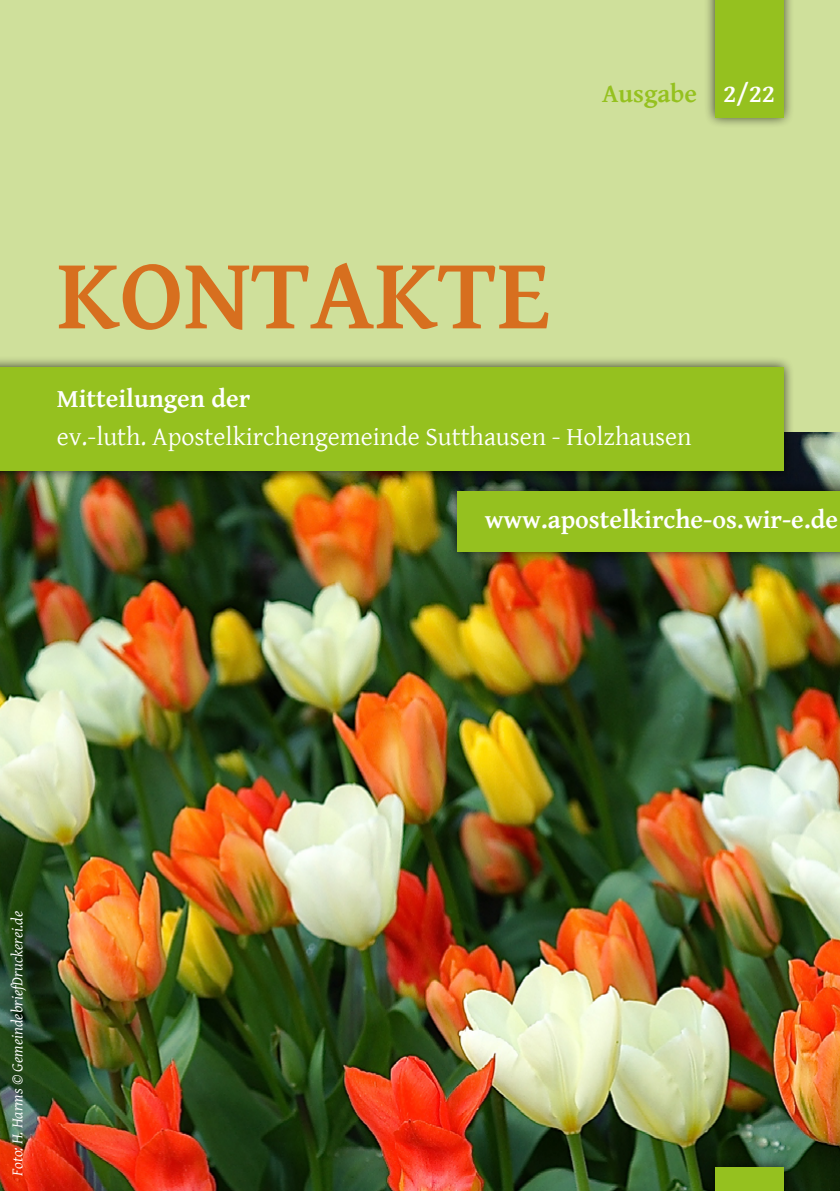
<style>
.page{position:relative;width:840px;height:1191px;background:#fff}
.page>*{position:absolute;margin:0;border:0;box-sizing:border-box;transform-origin:0 0}
.t1{font:700 102px "Gentium Basic";color:#d76f1f}
.t2{font:26px "Gentium Basic";color:#fff}
.t3{font:700 26px "Gentium Basic";color:#fff}
.t4{font:700 26px "Gentium Basic";color:#95c11f}
.t5{font:italic 16px "Gentium Basic";color:#fff}
.s1{color:#fff}
</style>
<div class="page">
<img style="left:0;top:431px;width:839px;height:760px">
<div style="left:0;top:0;width:839px;height:431px;background:#cfe09b"></div>
<div style="left:703px;top:0;width:91px;height:129px;background:#000;opacity:.75"></div>
<div style="left:714px;top:0;width:68px;height:117px;background:#95c11f"></div>
<div style="left:0;top:355px;width:793px;height:127px;background:#000;opacity:.75"></div>
<div style="left:0;top:367px;width:782px;height:104px;background:#95c11f"></div>
<div style="left:446px;top:480px;width:393px;height:83px;background:#000;opacity:.75"></div>
<div style="left:457px;top:491px;width:382px;height:61px;background:#95c11f"></div>
<div style="left:703px;top:1155px;width:91px;height:36px;background:#000;opacity:.75"></div>
<div style="left:714px;top:1167px;width:68px;height:24px;background:#95c11f"></div>
<p class="t4" style="left:602px;top:74px;width:174px">Ausgabe <span class="s1">2/22</span></p>
<h1 class="t1" style="left:57px;top:218px;width:495px">KONTAKTE</h1>
<p class="t3" style="left:57px;top:379px;width:195px">Mitteilungen der</p>
<p class="t2" style="left:57px;top:418px;width:636px">ev.-luth. Apostelkirchengemeinde Sutthausen - Holzhausen</p>
<p class="t3" style="left:484px;top:500px;width:355px">www.apostelkirche-os.wir-e.de</p>
<p class="t5" style="left:6px;top:1176px;width:267px;rotate:-90deg">Foto: H. Harms © GemeindebriefDruckerei.de</p>
</div>
